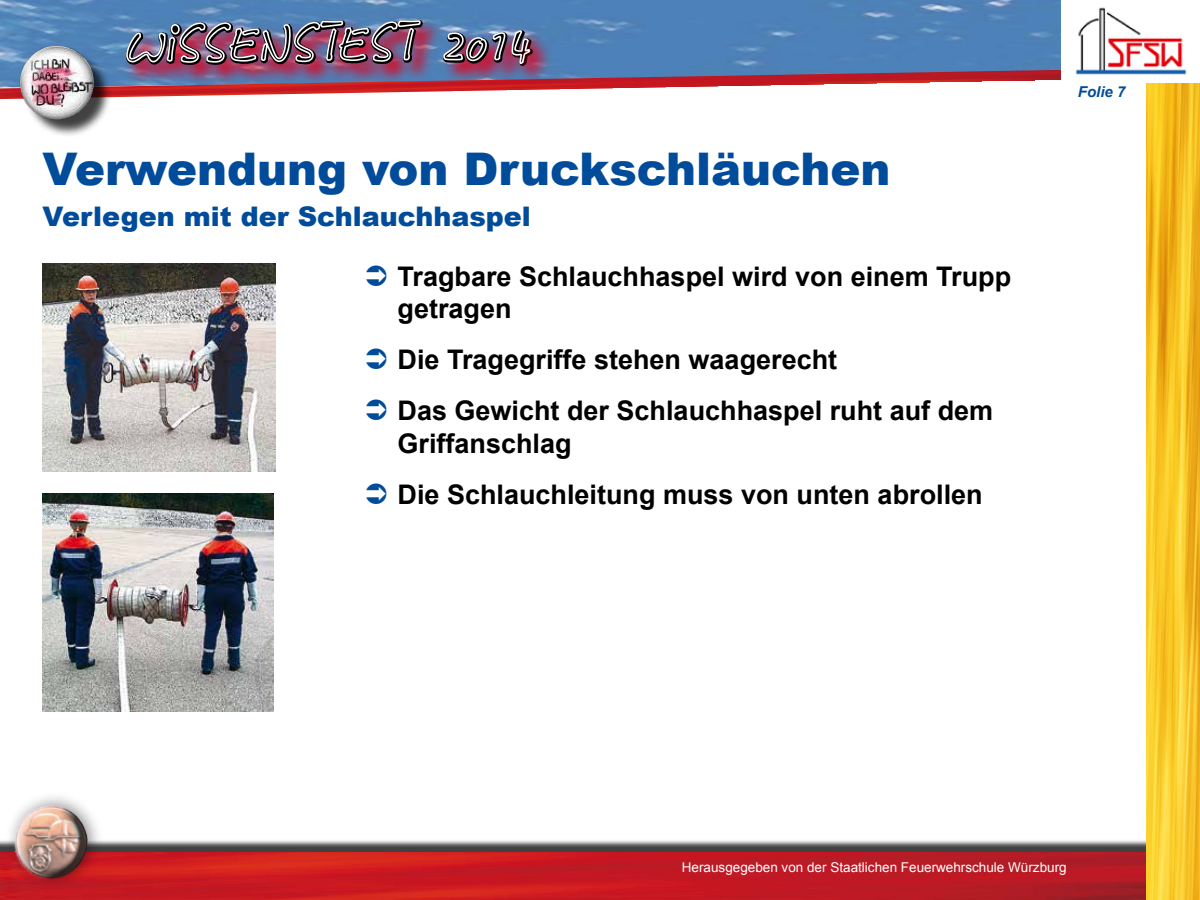
<style>
.page{position:relative;width:1200px;height:900px;background:#fff}
.page>*{position:absolute;margin:0;border:0;box-sizing:border-box;transform-origin:0 0}
.t1{font:900 45px "Arial";color:#004c9a}
.t2{font:700 27px/51.2px "Arial";color:#000}
.t3{font:900 27px "Arial";color:#004c9a}
.t4{font:italic 700 15px "Arial";color:#004c9a}
.t5{font:13.5px "Arial";color:#fff}
</style>
<div class="page">
<div style="left:0;top:839px;width:1200px;height:61px;background:#000;opacity:.75"></div>
<img style="left:0;top:853px;width:1147px;height:47px">
<img style="left:0;top:0;width:1061px;height:67px">
<img style="left:1147px;top:99px;width:53px;height:801px">
<img style="left:0;top:67px;width:1200px;height:32px">
<div style="left:4px;top:791px;width:101px;height:100px;background:#000;opacity:.44"></div>
<div style="left:8px;top:800px;width:63px;height:84px;background:#fff;opacity:.75"></div>
<div style="left:13px;top:800px;width:82px;height:87px;background:#000;opacity:.75"></div>
<div style="left:23px;top:49px;width:89px;height:89px;background:#000;opacity:.75"></div>
<img style="left:20px;top:47px;width:74px;height:73px">
<div style="left:1061px;top:0;width:139px;height:83px;background:#fff"></div>
<img style="left:1075px;top:7px;width:112px;height:68px">
<div style="left:507px;top:26px;width:48px;height:62px;background:#e2001a;opacity:.75"></div>
<svg style="left:125px;top:0;width:381px;height:99px;background:#847497"></svg>
<div style="left:513px;top:33px;width:36px;height:50px;background:#e2001a;opacity:.75"></div>
<img style="left:128px;top:22px;width:408px;height:47px">
<img style="left:43px;top:494px;width:231px;height:218px">
<img style="left:43px;top:264px;width:233px;height:208px">
<h1 class="t1" style="left:43px;top:137px;width:849px">Verwendung von Druckschläuchen</h1>
<p class="t3" style="left:43px;top:197px;width:490px">Verlegen mit der Schlauchhaspel</p>
<p class="t2" style="left:398px;top:261px;width:615px;line-height:32.4px">Tragbare Schlauchhaspel wird von einem Trupp getragen</p>
<p class="t2" style="left:398px;top:335px;width:597px">Die Tragegriffe stehen waagerecht<br>Das Gewicht der Schlauchhaspel ruht auf dem</p>
<p class="t2" style="left:398px;top:419px;width:587px">Griffanschlag<br>Die Schlauchleitung muss von unten abrollen</p>
<p class="t4" style="left:1078px;top:82px;width:49px">Folie 7</p>
<p class="t5" style="left:682px;top:859px;width:386px">Herausgegeben von der Staatlichen Feuerwehrschule Würzburg</p>
</div>
